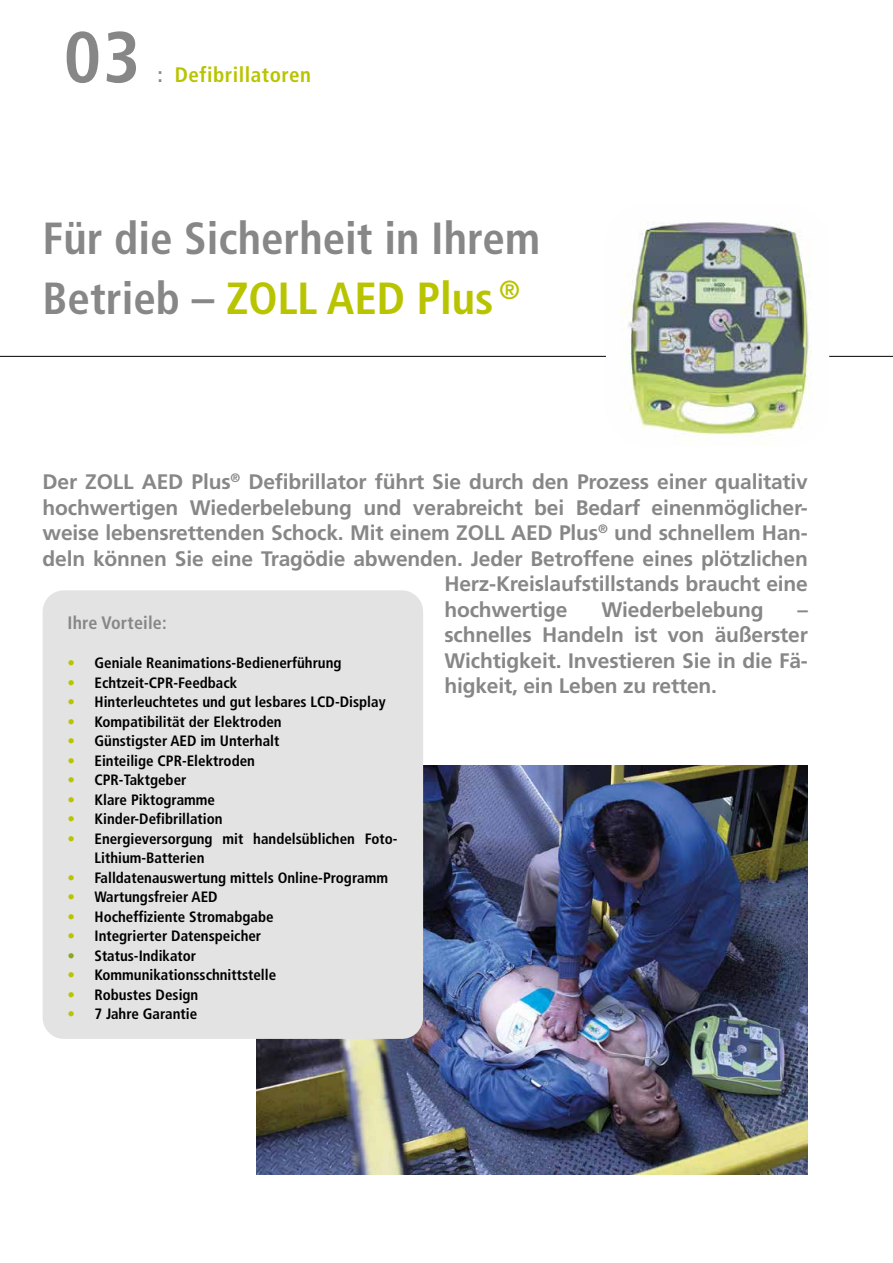
<style>
.page{position:relative;width:893px;height:1263px;background:#fff}
.page>*{position:absolute;margin:0;border:0;box-sizing:border-box;transform-origin:0 0}
.t1{font:700 condensed 72px "Frutiger";color:#878787}
.t2{font:700 condensed 45px/60px "Frutiger";color:#878787}
.t3{font:700 21px/25.5px "Frutiger";letter-spacing:-.01em;color:#878787;text-align:justify}
.t4{font:700 condensed 21px "Frutiger";letter-spacing:.025em;color:#b9c400}
.t5{font:700 condensed 18px "Frutiger";letter-spacing:.01em;color:#878787}
.t6{font:700 condensed 15px/19.5px "Frutiger";color:#000}
.s1{color:#878787}
.s2{color:#b9c400}
.s3{font-weight:300;color:#b9c400}
.s4{font-weight:300;color:#89a721}
</style>
<div class="page">
<img style="left:256px;top:766px;width:552px;height:409px">
<div style="left:43px;top:590px;width:380px;height:449px;background:#e3e3e3;border-radius:21px"></div>
<hr style="left:0;top:356px;width:893px;height:1px;background:#000">
<img style="left:606px;top:221px;width:223px;height:223px">
<h1 class="t1" style="left:64px;top:15px;width:78px">03</h1>
<h3 class="t4" style="left:158px;top:63px;width:155px"><span class="s1">:</span> Defibrillatoren</h3>
<h2 class="t2" style="left:43px;top:208px;width:499px">Für die Sicherheit in Ihrem<br>Betrieb – <span class="s2">ZOLL AED Plus</span> <sup>®</sup></h2>
<h3 class="t3" style="left:43px;top:469px;width:767px">Der ZOLL AED Plus<sup>®</sup> Defibrillator führt Sie durch den Prozess einer qualitativ</h3>
<h3 class="t3" style="left:43px;top:495px;width:767px">hochwertigen Wiederbelebung und verabreicht bei Bedarf einenmöglicher-</h3>
<h3 class="t3" style="left:43px;top:520px;width:767px">weise lebensrettenden Schock. Mit einem ZOLL AED Plus<sup>®</sup> und schnellem Han-</h3>
<h3 class="t3" style="left:43px;top:546px;width:767px">deln können Sie eine Tragödie abwenden. Jeder Betroffene eines plötzlichen</h3>
<h3 class="t3" style="left:444px;top:571px;width:365px">Herz-Kreislaufstillstands braucht eine</h3>
<h3 class="t3" style="left:444px;top:597px;width:125px">hochwertige</h3>
<h3 class="t3" style="left:601px;top:597px;width:164px">Wiederbelebung</h3>
<h3 class="t3" style="left:444px;top:597px;width:365px;text-indent:353px">– schnelles Handeln ist von äußerster Wichtigkeit. Investieren Sie in die Fä&shy;higkeit, ein Leben zu retten.</h3>
<p class="t5" style="left:68px;top:612px;width:101px">Ihre Vorteile:</p>
<p class="t6" style="left:68px;top:653px;width:276px"><span class="s3">•</span> Geniale Reanimations-Bedienerführung</p>
<p class="t6" style="left:68px;top:673px;width:171px"><span class="s3">•</span> Echtzeit-CPR-Feedback</p>
<p class="t6" style="left:68px;top:692px;width:320px"><span class="s3">•</span> Hinterleuchtetes und gut lesbares LCD-Display</p>
<p class="t6" style="left:68px;top:712px;width:216px"><span class="s3">•</span> Kompatibilität der Elektroden</p>
<p class="t6" style="left:68px;top:731px;width:213px"><span class="s3">•</span> Günstigster AED im Unterhalt</p>
<p class="t6" style="left:68px;top:751px;width:189px"><span class="s3">•</span> Einteilige CPR-Elektroden</p>
<p class="t6" style="left:68px;top:770px;width:120px"><span class="s3">•</span> CPR-Taktgeber</p>
<p class="t6" style="left:68px;top:790px;width:149px"><span class="s3">•</span> Klare Piktogramme</p>
<p class="t6" style="left:68px;top:809px;width:157px"><span class="s3">•</span> Kinder-Defibrillation</p>
<p class="t6" style="left:94px;top:829px;width:305px;text-indent:-27px"><span class="s3">•</span> Energieversorgung mit handelsüblichen Foto-<br>Lithium-Batterien</p>
<p class="t6" style="left:68px;top:868px;width:322px"><span class="s3">•</span> Falldatenauswertung mittels Online-Programm</p>
<p class="t6" style="left:68px;top:887px;width:152px"><span class="s3">•</span> Wartungsfreier AED</p>
<p class="t6" style="left:68px;top:907px;width:208px"><span class="s3">•</span> Hocheffiziente Stromabgabe</p>
<p class="t6" style="left:68px;top:926px;width:195px"><span class="s3">•</span> Integrierter Datenspeicher</p>
<p class="t6" style="left:68px;top:946px;width:130px"><span class="s4">•</span> Status-Indikator</p>
<p class="t6" style="left:68px;top:965px;width:210px"><span class="s3">•</span> Kommunikationsschnittstelle</p>
<p class="t6" style="left:68px;top:985px;width:132px"><span class="s3">•</span> Robustes Design</p>
<p class="t6" style="left:68px;top:1004px;width:131px"><span class="s3">•</span> 7 Jahre Garantie</p>
</div>
